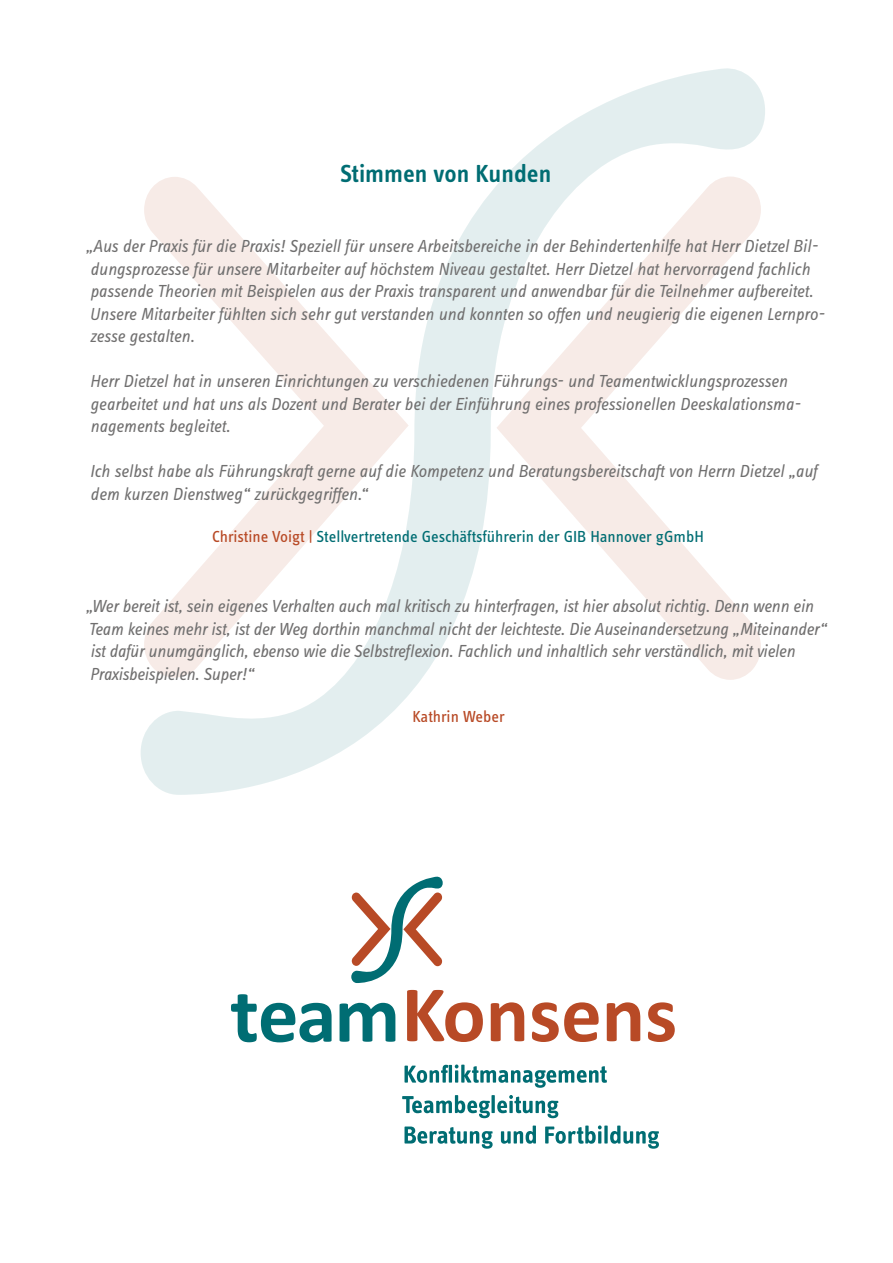
<style>
.page{position:relative;width:893px;height:1263px;background:#fff}
.page>*{position:absolute;margin:0;border:0;box-sizing:border-box;transform-origin:0 0}
.t1{font:600 25.5px "Info Text";color:#006d73}
.t2{font:italic 18px/22.5px "Info Text Pro";letter-spacing:-.01em;color:#706f6f}
.t3{font:16.5px "Info Text";color:#006d73}
.t4{font:16.5px "Info Text";color:#b84a26}
.s1{color:#b84a26}
</style>
<div class="page">
<svg style="left:141px;top:68px;width:624px;height:727px"></svg>
<svg style="left:144px;top:177px;width:265px;height:501px"></svg>
<svg style="left:351px;top:876px;width:92px;height:107px"></svg>
<svg style="left:407px;top:990px;width:268px;height:52px"></svg>
<svg style="left:231px;top:994px;width:164px;height:48px"></svg>
<svg style="left:404px;top:1125px;width:255px;height:24px"></svg>
<svg style="left:402px;top:1095px;width:156px;height:23px"></svg>
<svg style="left:404px;top:1064px;width:203px;height:24px"></svg>
<h1 class="t1" style="left:340px;top:158px;width:213px">Stimmen von Kunden</h1>
<p class="t2" style="left:85px;top:235px;width:741px">„Aus der Praxis für die Praxis! Speziell für unsere Arbeitsbereiche in der Behindertenhilfe hat Herr Dietzel Bil&shy;dungsprozesse für unsere Mitarbeiter auf höchstem Niveau gestaltet. Herr Dietzel hat hervorragend fachlich passende Theorien mit Beispielen aus der Praxis transparent und anwendbar für die Teilnehmer aufbereitet.<br>Unsere Mitarbeiter fühlten sich sehr gut verstanden und konnten so offen und neugierig die eigenen Lernpro&shy;zesse gestalten.</p>
<p class="t2" style="left:90px;top:370px;width:712px">Herr Dietzel hat in unseren Einrichtungen zu verschiedenen Führungs- und Teamentwicklungsprozessen gearbeitet und hat uns als Dozent und Berater bei der Einführung eines professionellen Deeskalationsma&shy;nagements begleitet.</p>
<p class="t2" style="left:90px;top:460px;width:729px">Ich selbst habe als Führungskraft gerne auf die Kompetenz und Beratungsbereitschaft von Herrn Dietzel „auf dem kurzen Dienstweg“ zurückgegriffen.“</p>
<p class="t3" style="left:212px;top:527px;width:493px"><span class="s1">Christine Voigt |</span> Stellvertretende Geschäftsführerin der GIB Hannover gGmbH</p>
<p class="t2" style="left:85px;top:595px;width:743px">„Wer bereit ist, sein eigenes Verhalten auch mal kritisch zu hinterfragen, ist hier absolut richtig. Denn wenn ein Team keines mehr ist, ist der Weg dorthin manchmal nicht der leichteste. Die Auseinandersetzung „Miteinander“ ist dafür unumgänglich, ebenso wie die Selbstreflexion. Fachlich und inhaltlich sehr verständlich, mit vielen Praxisbeispielen. Super!“</p>
<p class="t4" style="left:413px;top:707px;width:94px">Kathrin Weber</p>
</div>
